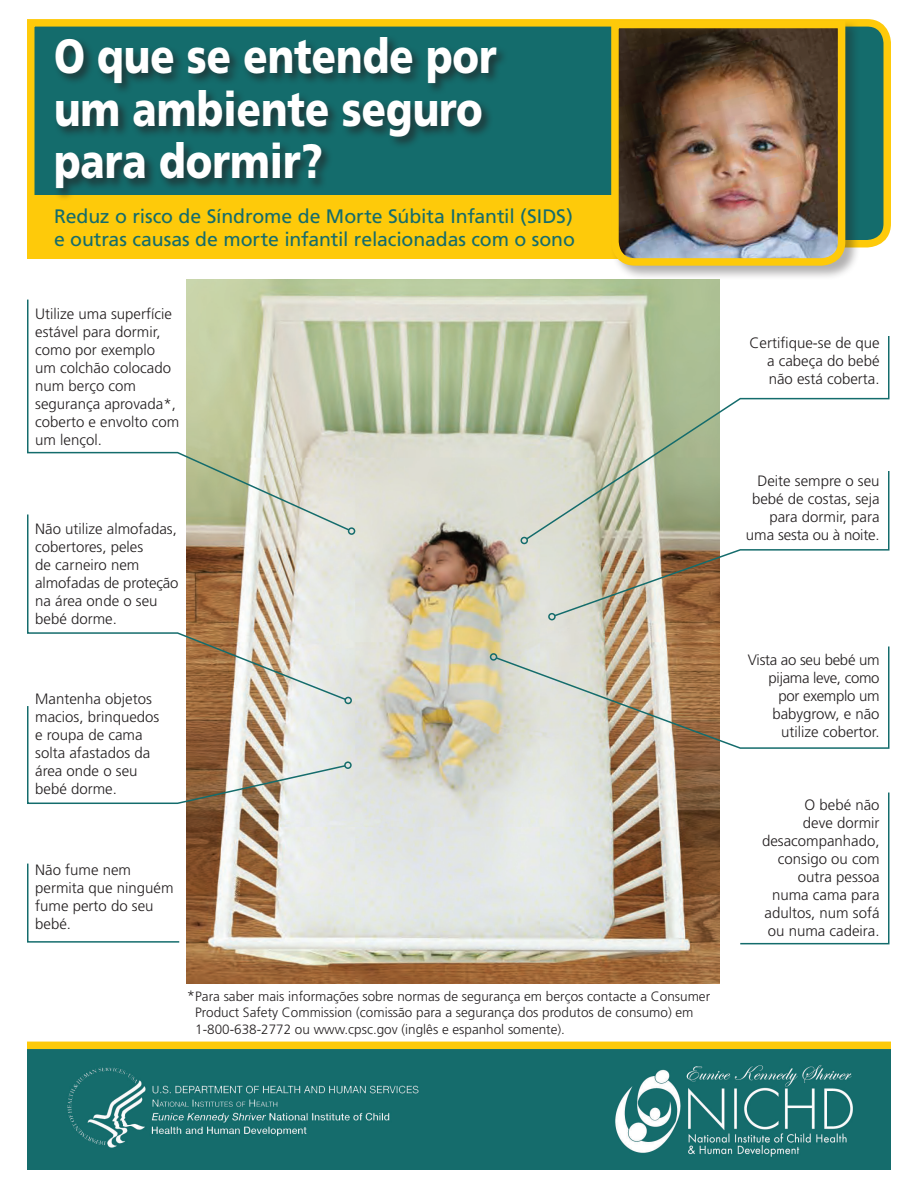
<style>
.page{position:relative;width:918px;height:1188px;background:#fff}
.page>*{position:absolute;margin:0;border:0;box-sizing:border-box;transform-origin:0 0}
.t1{font:900 48px/52.5px "Frutiger";color:#fff;scale:.83 1}
.t2{font:19.5px/23.4px "Frutiger";letter-spacing:-.005em;color:#146c6c}
.t3{font:300 15px/18px "Frutiger";color:#231f20}
.t4{font:300 15px/18px "Frutiger";letter-spacing:-.02em;color:#231f20;text-align:right}
.t5{font:300 13.5px/16.2px "Frutiger";color:#231f20}
.s1{font-size:15px}
</style>
<div class="page">
<img style="left:27px;top:1049px;width:864px;height:121px">
<svg style="left:27px;top:19px;width:864px;height:229px;background:#478158"></svg>
<div style="left:27px;top:1042px;width:864px;height:7px;background:#feca0a"></div>
<div style="left:27px;top:195px;width:617px;height:64px;background:#feca0a"></div>
<div style="left:610px;top:19px;width:250px;height:262px;background:#231f20;opacity:.35"></div>
<img style="left:607px;top:19px;width:242px;height:250px">
<div style="left:53px;top:34px;width:456px;height:167px;background:#231f20;opacity:.7"></div>
<img style="left:187px;top:280px;width:533px;height:704px">
<svg style="left:27px;top:298px;width:324px;height:234px"></svg>
<div style="left:348px;top:527px;width:7px;height:8px;border:2px solid #146c6c;border-radius:50%"></div>
<svg style="left:27px;top:513px;width:320px;height:188px"></svg>
<div style="left:344px;top:697px;width:8px;height:7px;border:2px solid #146c6c;border-radius:50%"></div>
<svg style="left:27px;top:705px;width:320px;height:100px"></svg>
<div style="left:344px;top:761px;width:8px;height:8px;border:2px solid #146c6c;border-radius:50%"></div>
<svg style="left:27px;top:863px;width:153px;height:80px"></svg>
<svg style="left:525px;top:334px;width:365px;height:207px"></svg>
<div style="left:521px;top:537px;width:7px;height:7px;border:2px solid #146c6c;border-radius:50%"></div>
<svg style="left:553px;top:470px;width:337px;height:148px"></svg>
<div style="left:548px;top:613px;width:8px;height:7px;border:2px solid #146c6c;border-radius:50%"></div>
<svg style="left:494px;top:645px;width:396px;height:105px"></svg>
<div style="left:490px;top:653px;width:7px;height:8px;border:2px solid #146c6c;border-radius:50%"></div>
<svg style="left:740px;top:792px;width:150px;height:153px"></svg>
<p class="t1" style="left:54px;top:30px;width:535px">O que se entende por um ambiente seguro para dormir?</p>
<p class="t2" style="left:54px;top:204px;width:523px">Reduz o risco de Síndrome de Morte Súbita Infantil (SIDS) e outras causas de morte infantil relacionadas com o sono</p>
<p class="t3" style="left:35px;top:305px;width:146px">Utilize uma superfície estável para dormir, como por exemplo um colchão colocado num berço com segurança aprovada*, coberto e envolto com um lençol.</p>
<p class="t3" style="left:35px;top:520px;width:145px">Não utilize almofadas, cobertores, peles<br>de carneiro nem almofadas de proteção na área onde o seu bebé dorme.</p>
<p class="t3" style="left:35px;top:690px;width:126px">Mantenha objetos macios, brinquedos e roupa de cama solta afastados da área onde o seu bebé dorme.</p>
<p class="t3" style="left:35px;top:861px;width:140px">Não fume nem permita que ninguém fume perto do seu bebé.</p>
<p class="t5" style="left:195px;top:989px;width:517px;text-indent:-8px"><span class="s1">*</span>Para saber mais informações sobre normas de segurança em berços contacte a Consumer<br>Product Safety Commission (comissão para a segurança dos produtos de consumo) em<br>1-800-638-2772 ou www.cpsc.gov (inglês e espanhol somente).</p>
<p class="t3" style="left:767px;top:334px;width:114px;text-align:justify;text-indent:-18px">Certifique-se de que a cabeça do bebé não está coberta.</p>
<p class="t3" style="left:746px;top:472px;width:135px;text-align:right">Deite sempre o seu bebé de costas, seja para dormir, para uma sesta ou à noite.</p>
<p class="t4" style="left:748px;top:651px;width:133px">Vista ao seu bebé um pijama leve, como por exemplo um babygrow, e não utilize cobertor.</p>
<p class="t3" style="left:762px;top:796px;width:119px;text-align:right">O bebé não<br>deve dormir desacompanhado, consigo ou com outra pessoa numa cama para adultos, num sofá ou numa cadeira.</p>
</div>
